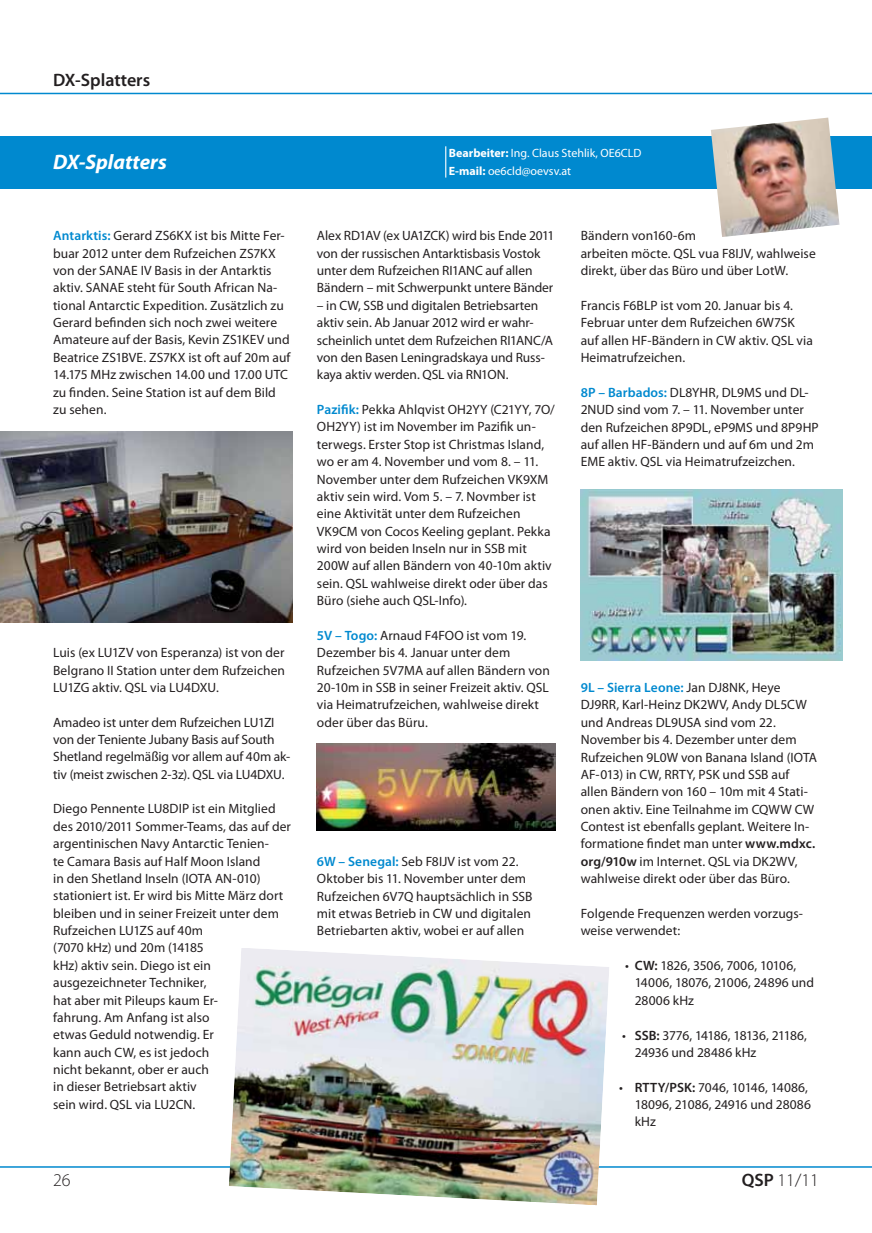
<style>
.page{position:relative;width:872px;height:1233px;background:#fff}
.page>*{position:absolute;margin:0;border:0;box-sizing:border-box;transform-origin:0 0}
.t1{font:italic 700 21px "Myriad Pro";color:#fff}
.t2{font:600 18px "Myriad Pro";color:#231f20}
.t3{font:300 18px "Myriad Pro";color:#231f20}
.t4{font:13.5px/17.4px "Myriad Pro";color:#231f20}
.t5{font:12px/18px "Myriad Pro";color:#fff}
.s1{font-weight:700}
.s2{font-weight:600;color:#0089cf}
.s3{font-weight:600}
</style>
<div class="page">
<hr style="left:0;top:93px;width:872px;height:1px;background:#0089cf">
<hr style="left:0;top:1166px;width:872px;height:2px;background:#0089cf">
<div style="left:0;top:136px;width:872px;height:52px;background:#0089cf"></div>
<hr style="left:445px;top:146px;width:1px;height:32px;background:#fff">
<img style="left:710px;top:118px;width:129px;height:119px">
<img style="left:0;top:431px;width:292px;height:191px">
<img style="left:317px;top:743px;width:238px;height:88px">
<img style="left:229px;top:948px;width:380px;height:257px">
<img style="left:580px;top:490px;width:262px;height:170px">
<h2 class="t2" style="left:53px;top:73px;width:99px">DX-Splatters</h2>
<h1 class="t1" style="left:53px;top:154px;width:115px">DX-Splatters</h1>
<p class="t5" style="left:449px;top:145px;width:194px"><span class="s1">Bearbeiter:</span> Ing. Claus Stehlik, OE6CLD<br><span class="s1">E-mail:</span> oe6cld@oevsv.at</p>
<p class="t4" style="left:53px;top:228px;width:239px"><span class="s2">Antarktis:</span> Gerard ZS6KX ist bis Mitte Fer&shy;buar 2012 unter dem Rufzeichen ZS7KX von der SANAE IV Basis in der Antarktis aktiv. SANAE steht für South African Na&shy;tional Antarctic Expedition. Zusätzlich zu Gerard befinden sich noch zwei weitere Amateure auf der Basis, Kevin ZS1KEV und Beatrice ZS1BVE. ZS7KX ist oft auf 20m auf 14.175 MHz zwischen 14.00 und 17.00 UTC zu finden. Seine Station ist auf dem Bild zu sehen.</p>
<p class="t4" style="left:53px;top:645px;width:233px;text-align:justify">Luis (ex LU1ZV von Esperanza) ist von der Belgrano II Station unter dem Rufzeichen LU1ZG aktiv. QSL via LU4DXU.</p>
<p class="t4" style="left:53px;top:714px;width:239px">Amadeo ist unter dem Rufzeichen LU1ZI von der Teniente Jubany Basis auf South Shetland regelmäßig vor allem auf 40m ak&shy;tiv (meist zwischen 2-3z). QSL via LU4DXU.</p>
<p class="t4" style="left:53px;top:801px;width:239px">Diego Pennente LU8DIP ist ein Mitglied des 2010/2011 Sommer-Teams, das auf der argentinischen Navy Antarctic Tenien-<br>te Camara Basis auf Half Moon Island<br>in den Shetland Inseln (IOTA AN-010) stationiert ist. Er wird bis Mitte März dort bleiben und in seiner Freizeit unter dem<br>Rufzeichen LU1ZS auf 40m<br>(7070 kHz) und 20m (14185<br>kHz) aktiv sein. Diego ist ein ausgezeichneter Techniker,<br>hat aber mit Pileups kaum Er-<br>fahrung. Am Anfang ist also<br>etwas Geduld notwendig. Er<br>kann auch CW, es ist jedoch<br>nicht bekannt, ober er auch<br>in dieser Betriebsart aktiv<br>sein wird. QSL via LU2CN.</p>
<p class="t4" style="left:317px;top:228px;width:239px">Alex RD1AV (ex UA1ZCK) wird bis Ende 2011 von der russischen Antarktisbasis Vostok unter dem Rufzeichen RI1ANC auf allen Bändern – mit Schwerpunkt untere Bänder</p>
<p class="t4" style="left:317px;top:297px;width:238px">– in CW, SSB und digitalen Betriebsarten aktiv sein. Ab Januar 2012 wird er wahr&shy;scheinlich untet dem Rufzeichen RI1ANC/A von den Basen Leningradskaya und Russ&shy;kaya aktiv werden. QSL via RN1ON.</p>
<p class="t4" style="left:317px;top:402px;width:239px"><span class="s2">Pazifik:</span> Pekka Ahlqvist OH2YY (C21YY, 7O/ OH2YY) ist im November im Pazifik un&shy;terwegs. Erster Stop ist Christmas Island, wo er am 4. November und vom 8. – 11.<br>November unter dem Rufzeichen VK9XM aktiv sein wird. Vom 5. – 7. Novmber ist eine Aktivität unter dem Rufzeichen VK9CM von Cocos Keeling geplant. Pekka wird von beiden Inseln nur in SSB mit 200W auf allen Bändern von 40-10m aktiv sein. QSL wahlweise direkt oder über das Büro (siehe auch QSL-Info).</p>
<p class="t4" style="left:317px;top:628px;width:234px"><span class="s2">5V – Togo:</span> Arnaud F4FOO ist vom 19.<br>Dezember bis 4. Januar unter dem Rufzeichen 5V7MA auf allen Bändern von 20-10m in SSB in seiner Freizeit aktiv. QSL via Heimatrufzeichen, wahlweise direkt oder über das Büru.</p>
<p class="t4" style="left:317px;top:853px;width:217px"><span class="s2">6W – Senegal:</span> Seb F8IJV ist vom 22.<br>Oktober bis 11. November unter dem Rufzeichen 6V7Q hauptsächlich in SSB mit etwas Betrieb in CW und digitalen Betriebarten aktiv, wobei er auf allen</p>
<p class="t4" style="left:580px;top:228px;width:236px">Bändern von160-6m<br>arbeiten möcte. QSL vua F8IJV, wahlweise direkt, über das Büro und über LotW.</p>
<p class="t4" style="left:580px;top:298px;width:234px">Francis F6BLP ist vom 20. Januar bis 4.<br>Februar unter dem Rufzeichen 6W7SK auf allen HF-Bändern in CW aktiv. QSL via Heimatrufzeichen.</p>
<p class="t4" style="left:580px;top:384px;width:239px"><span class="s2">8P – Barbados:</span> DL8YHR, DL9MS und DL-2NUD sind vom 7. – 11. November unter den Rufzeichen 8P9DL, eP9MS und 8P9HP auf allen HF-Bändern und auf 6m und 2m EME aktiv. QSL via Heimatrufzeizchen.</p>
<p class="t4" style="left:580px;top:680px;width:238px"><span class="s2">9L – Sierra Leone:</span> Jan DJ8NK, Heye DJ9RR, Karl-Heinz DK2WV, Andy DL5CW und Andreas DL9USA sind vom 22.<br>November bis 4. Dezember unter dem Rufzeichen 9L0W von Banana Island (IOTA AF-013) in CW, RRTY, PSK und SSB auf allen Bändern von 160 – 10m mit 4 Stati&shy;onen aktiv. Eine Teilnahme im CQWW CW Contest ist ebenfalls geplant. Weitere In&shy;formatione findet man unter <span class="s3">www.mdxc. org/910w</span> im Internet. QSL via DK2WV, wahlweise direkt oder über das Büro.</p>
<p class="t4" style="left:580px;top:906px;width:224px">Folgende Frequenzen werden vorzugs&shy;weise verwendet:</p>
<p class="t4" style="left:634px;top:958px;width:181px;text-indent:-10px">• <span class="s3">CW:</span> 1826, 3506, 7006, 10106,<br>14006, 18076, 21006, 24896 und<br>28006 kHz</p>
<p class="t4" style="left:634px;top:1027px;width:174px;text-indent:-13px">• <span class="s3">SSB:</span> 3776, 14186, 18136, 21186,<br>24936 und 28486 kHz</p>
<p class="t4" style="left:634px;top:1079px;width:178px;text-indent:-16px">• <span class="s3">RTTY/PSK:</span> 7046, 10146, 14086,<br>18096, 21086, 24916 und 28086 kHz</p>
<h2 class="t3" style="left:53px;top:1173px;width:19px">26</h2>
<h2 class="t3" style="left:741px;top:1173px;width:79px"><span class="s3">QSP</span> 11/11</h2>
</div>
